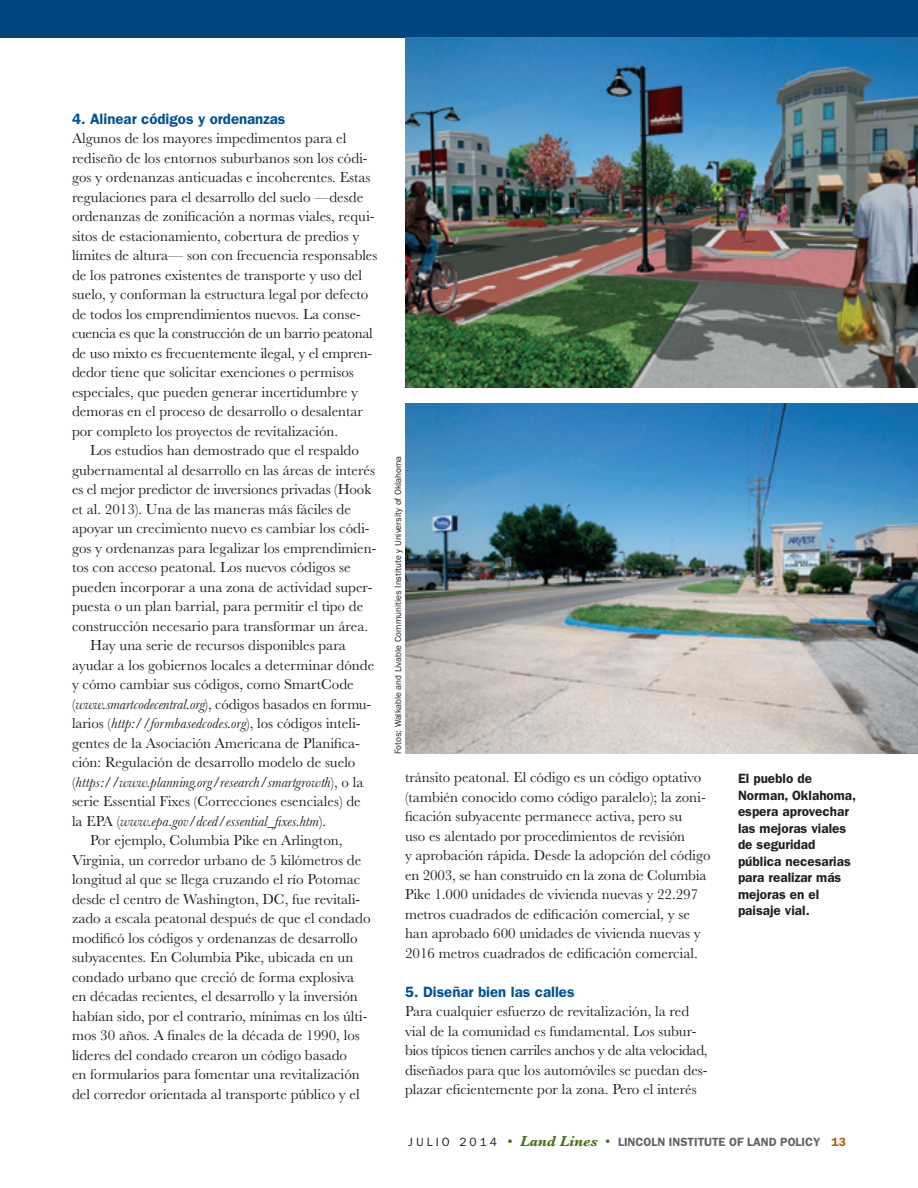
<style>
.page{position:relative;width:918px;height:1188px;background:#fff}
.page>*{position:absolute;margin:0;border:0;box-sizing:border-box;transform-origin:0 0}
._00_text{font:15px/19.5px "Baskerville MT Std";color:#231f20}
._04_subhead_A{font:600 15px "ITC Franklin Gothic Std";color:#005294}
._07_caption{font:600 13.5px/16.5px "ITC Franklin Gothic Std";color:#231f20}
.t1{font:600 12px "ITC Franklin Gothic Std";color:#636366}
._70_credit{font:9px "ITC Franklin Gothic Std";color:#231f20}
.s1{font-style:italic}
.s2{font-weight:400;color:#231f20}
.s3{font-family:"Baskerville MT Std";font-weight:400;font-size:15px;color:#4b711c}
.s4{font-family:"Baskerville MT Std";font-weight:700;font-style:italic;font-size:15px;color:#4b711c}
.s5{color:#b05f0f}
</style>
<div class="page">
<div style="left:0;top:0;width:918px;height:38px;background:#00467e"></div>
<img style="left:405px;top:38px;width:513px;height:350px">
<img style="left:405px;top:403px;width:513px;height:350px">
<p class="_04_subhead_A" style="left:72px;top:110px;width:215px">4. Alinear códigos y ordenanzas</p>
<p class="_00_text" style="left:72px;top:129px;width:307px">Algunos de los mayores impedimentos para el rediseño de los entornos suburbanos son los códi&shy;gos y ordenanzas anticuadas e incoherentes. Estas regulaciones para el desarrollo del suelo —desde ordenanzas de zonificación a normas viales, requi&shy;sitos de estacionamiento, cobertura de predios y límites de altura— son con frecuencia responsables de los patrones existentes de transporte y uso del suelo, y conforman la estructura legal por defecto de todos los emprendimientos nuevos. La conse&shy;cuencia es que la construcción de un barrio peatonal de uso mixto es frecuentemente ilegal, y el empren&shy;dedor tiene que solicitar exenciones o permisos especiales, que pueden generar incertidumbre y demoras en el proceso de desarrollo o desalentar por completo los proyectos de revitalización.</p>
<p class="_00_text" style="left:72px;top:441px;width:306px;text-indent:18px">Los estudios han demostrado que el respaldo gubernamental al desarrollo en las áreas de interés es el mejor predictor de inversiones privadas (Hook et al. 2013). Una de las maneras más fáciles de apoyar un crecimiento nuevo es cambiar los códi&shy;gos y ordenanzas para legalizar los emprendimien&shy;tos con acceso peatonal. Los nuevos códigos se pueden incorporar a una zona de actividad super&shy;puesta o un plan barrial, para permitir el tipo de construcción necesario para transformar un área.</p>
<p class="_00_text" style="left:72px;top:636px;width:304px;text-indent:18px">Hay una serie de recursos disponibles para ayudar a los gobiernos locales a determinar dónde y cómo cambiar sus códigos, como SmartCode (<span class="s1">www.smartcodecentral.org</span>), códigos basados en formu&shy;larios (<span class="s1">http://formbasedcodes.org</span>), los códigos inteli&shy;gentes de la Asociación Americana de Planifica&shy;ción: Regulación de desarrollo modelo de suelo (<span class="s1">https://www.planning.org/research/smartgrowth</span>), o la serie Essential Fixes (Correcciones esenciales) de la EPA (<span class="s1">www.epa.gov/dced/essential_fixes.htm</span>).</p>
<p class="_00_text" style="left:72px;top:831px;width:300px;text-indent:18px">Por ejemplo, Columbia Pike en Arlington, Virginia, un corredor urbano de 5 kilómetros de longitud al que se llega cruzando el río Potomac desde el centro de Washington, DC, fue revitali&shy;zado a escala peatonal después de que el condado modificó los códigos y ordenanzas de desarrollo subyacentes. En Columbia Pike, ubicada en un condado urbano que creció de forma explosiva en décadas recientes, el desarrollo y la inversión habían sido, por el contrario, mínimas en los últi&shy;mos 30 años. A finales de la década de 1990, los líderes del condado crearon un código basado<br>en formularios para fomentar una revitalización del corredor orientada al transporte público y el</p>
<p class="_70_credit" style="left:393px;top:754px;width:300px;rotate:-90deg">Fotos: Walkable and Livable Communities Institute y University of Oklahoma</p>
<p class="_00_text" style="left:405px;top:768px;width:307px">tránsito peatonal. El código es un código optativo (también conocido como código paralelo); la zoni&shy;ficación subyacente permanece activa, pero su<br>uso es alentado por procedimientos de revisión<br>y aprobación rápida. Desde la adopción del código en 2003, se han construido en la zona de Columbia Pike 1.000 unidades de vivienda nuevas y 22.297 metros cuadrados de edificación comercial, y se han aprobado 600 unidades de vivienda nuevas y 2016 metros cuadrados de edificación comercial.</p>
<p class="_04_subhead_A" style="left:405px;top:983px;width:171px">5. Diseñar bien las calles</p>
<p class="_00_text" style="left:405px;top:1002px;width:304px">Para cualquier esfuerzo de revitalización, la red vial de la comunidad es fundamental. Los subur&shy;bios típicos tienen carriles anchos y de alta velocidad, diseñados para que los automóviles se puedan des&shy;plazar eficientemente por la zona. Pero el interés</p>
<p class="_07_caption" style="left:738px;top:770px;width:120px">El pueblo de<br>Norman, Oklahoma, espera aprovechar las mejoras viales de seguridad pública necesarias para realizar más mejoras en el paisaje vial.</p>
<p class="t1" style="left:408px;top:1135px;width:439px"><span class="s2">J U L I O 2 0 1 4</span> <span class="s3">•</span> <span class="s4">Land Lines</span> <span class="s3">•</span> LINCOLN INSTITUTE OF LAND POLICY <span class="s5">13</span></p>
</div>
